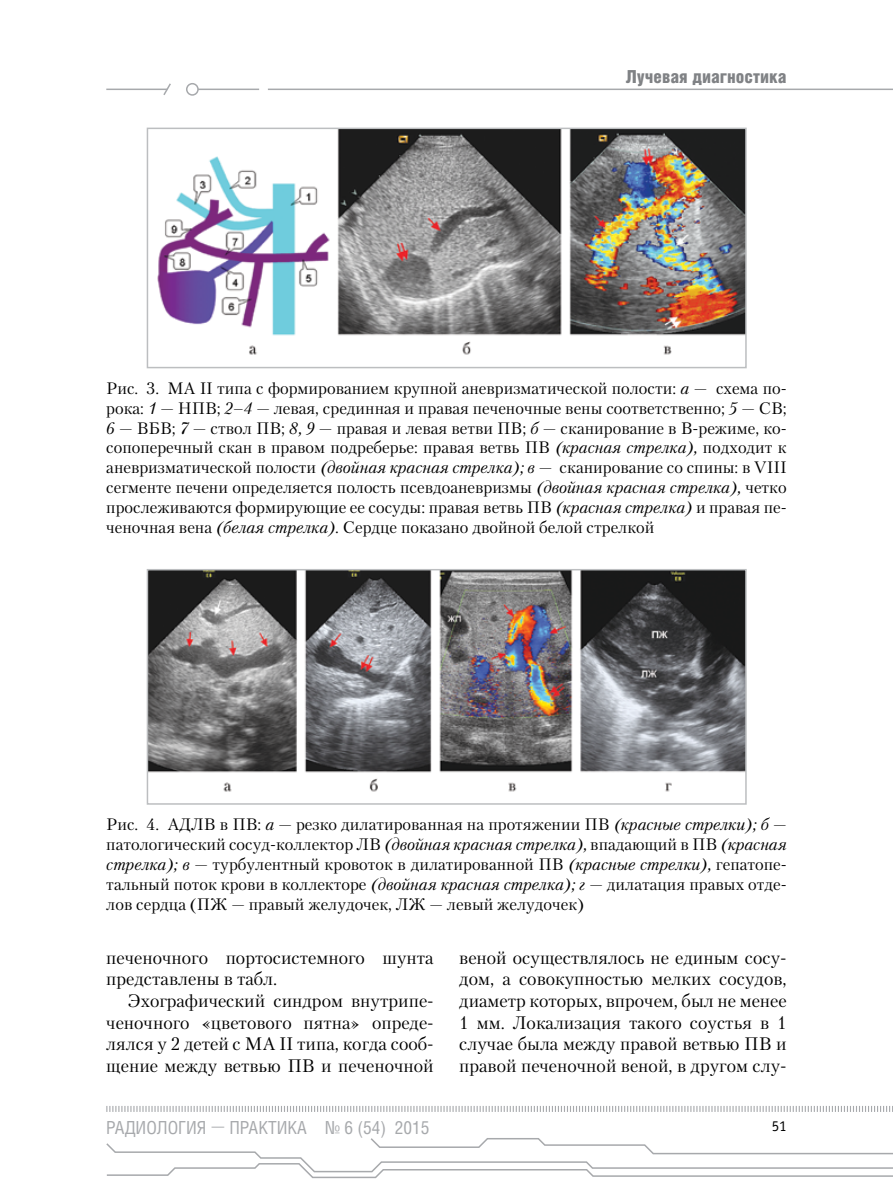
<style>
.page{position:relative;width:893px;height:1191px;background:#fff}
.page>*{position:absolute;margin:0;border:0;box-sizing:border-box;transform-origin:0 0}
.t1{font:18px/21.6px "Petersburg C";color:#000;text-align:justify}
.t2{font:18px "Helios Cond";color:#a7a9ac}
.t3{font:900 18px "Helios Cond";color:#808285}
.t4{font:16.5px/19.8px "Petersburg C";color:#000;text-align:justify}
.t5{font:15px "Officina Sans C";color:#000}
.s1{font-style:italic}
.s2{font-family:"Petersburg C";font-weight:700}
</style>
<div class="page">
<svg style="left:106px;top:1106px;width:787px;height:6px"></svg>
<hr style="left:268px;top:89px;width:625px;height:1px;background:#a7a9ac">
<hr style="left:198px;top:89px;width:61px;height:1px;background:#a7a9ac">
<div style="left:186px;top:83px;width:13px;height:13px;border:2px solid #a7a9ac;border-radius:50%"></div>
<hr style="left:106px;top:89px;width:61px;height:1px;background:#a7a9ac">
<svg style="left:162px;top:83px;width:9px;height:12px"></svg>
<svg style="left:106px;top:1138px;width:787px;height:40px"></svg>
<img style="left:157px;top:131px;width:587px;height:224px">
<div style="left:147px;top:128px;width:600px;height:240px;border:2px solid #bcbec0"></div>
<img style="left:150px;top:572px;width:594px;height:220px">
<div style="left:147px;top:569px;width:600px;height:235px;border:2px solid #bcbec0"></div>
<p class="t3" style="left:626px;top:66px;width:162px">Лучевая диагностика</p>
<p class="t4" style="left:106px;top:378px;width:682px">Рис. 3. МА II типа с формированием крупной аневризматической полости: <span class="s1">а</span> — схема по&shy;рока: <span class="s1">1</span> — НПВ; <span class="s1">2</span>–<span class="s1">4</span> — левая, срединная и правая печеночные вены соответственно; <span class="s1">5</span> — СВ; <span class="s1">6</span> — ВБВ; <span class="s1">7</span> — ствол ПВ; <span class="s1">8, 9</span> — правая и левая ветви ПВ; <span class="s1">б</span> — сканирование в В-режиме, ко&shy;сопоперечный скан в правом подреберье: правая ветвь ПВ <span class="s1">(красная стрелка),</span> подходит к аневризматической полости <span class="s1">(двойная красная стрелка); в</span> — сканирование со спины: в VIII сегменте печени определяется полость псевдоаневризмы <span class="s1">(двойная красная стрелка),</span> четко прослеживаются формирующие ее сосуды: правая ветвь ПВ <span class="s1">(красная стрелка)</span> и правая пе&shy;ченочная вена <span class="s1">(белая стрелка).</span> Сердце показано двойной белой стрелкой</p>
<p class="t4" style="left:106px;top:814px;width:682px">Рис. 4. АДЛВ в ПВ: <span class="s1">а</span> — резко дилатированная на протяжении ПВ <span class="s1">(красные стрелки); б</span> — патологический сосуд-коллектор ЛВ <span class="s1">(двойная красная стрелка),</span> впадающий в ПВ <span class="s1">(красная стрелка); в</span> — турбулентный кровоток в дилатированной ПВ <span class="s1">(красные стрелки),</span> гепатопе&shy;тальный поток крови в коллекторе <span class="s1">(двойная красная стрелка); г</span> — дилатация правых отде&shy;лов сердца (ПЖ — правый желудочек, ЛЖ — левый желудочек)</p>
<p class="t1" style="left:106px;top:946px;width:329px">печеночного портосистемного шунта представлены в табл.</p>
<p class="t1" style="left:106px;top:989px;width:329px;text-indent:21px">Эхографический синдром внутрипе&shy;ченочного «цветового пятна» опреде&shy;лялся у 2 детей с МА II типа, когда сооб&shy;щение между ветвью ПВ и печеночной</p>
<p class="t1" style="left:459px;top:946px;width:329px">веной осуществлялось не единым сосу&shy;дом, а совокупностью мелких сосудов, диаметр которых, впрочем, был не менее 1 мм. Локализация такого соустья в 1 случае была между правой ветвью ПВ и правой печеночной веной, в другом слу-</p>
<p class="t2" style="left:106px;top:1116px;width:325px">РАДИОЛОГИЯ <span class="s2">—</span> ПРАКТИКА № 6 (54) 2015</p>
<p class="t5" style="left:772px;top:1117px;width:16px">51</p>
</div>
